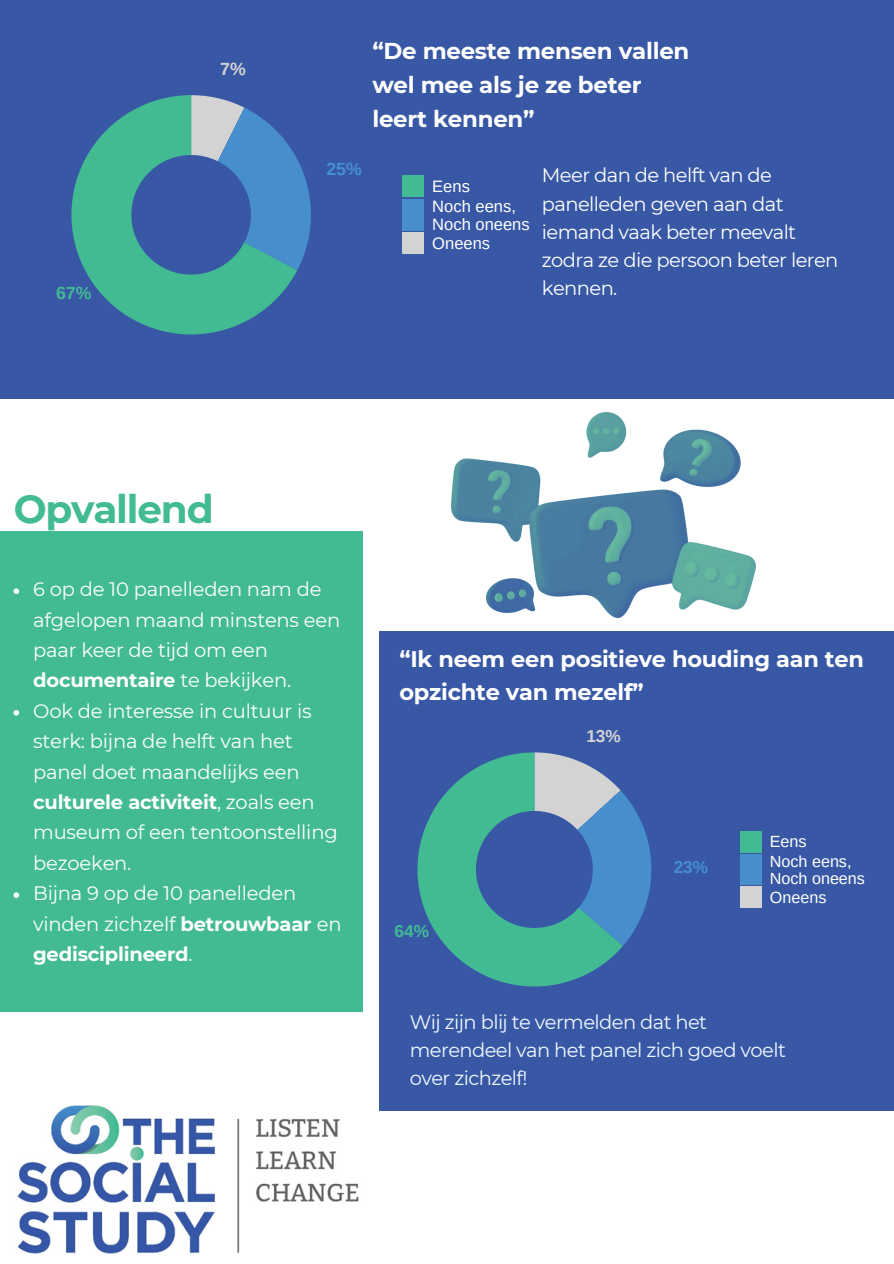
<style>
.page{position:relative;width:894px;height:1264px;background:#fff}
.page>*{position:absolute;margin:0;border:0;box-sizing:border-box;transform-origin:0 0}
.t1{font:700 39px "Montserrat";letter-spacing:-.03em;color:#42bb93}
.t2{font:700 22.95px/33.8px "Montserrat";letter-spacing:-.01em;color:#fff}
.t3{font:700 22.5px/32.7px "Montserrat";letter-spacing:-.01em;color:#fff}
.t4{font:19.5px/30.3px "Montserrat";letter-spacing:-.01em;color:#fefefe}
.t5{font:19.5px/28.2px "Montserrat";letter-spacing:-.03em;color:#fff}
.t6{font:19.5px/28.2px "Montserrat";letter-spacing:-.03em;color:#eff8ff}
.t7{font:700 17.55px "Liberation Sans";color:#468ecc}
.t8{font:700 17.55px "Liberation Sans";color:#42bb93}
.t9{font:700 17.55px "Liberation Sans";color:#d3d3d3}
.t10{font:700 17.25px "Liberation Sans";color:#d3d3d3}
.t11{font:700 17.25px "Liberation Sans";color:#468ecc}
.t12{font:700 17.25px "Liberation Sans";color:#42bb93}
.t13{font:16.5px/19.5px "Liberation Sans";color:#fff}
.t14{font:16.2px/19.2px "Liberation Sans";color:#fff}
.s1{font-weight:700}
</style>
<div class="page">
<div style="left:0;top:0;width:893px;height:399px;background:#3858a6"></div>
<div style="left:379px;top:631px;width:514px;height:480px;background:#3858a6"></div>
<img style="left:17px;top:1105px;width:342px;height:148px">
<div style="left:0;top:532px;width:362px;height:479px;background:#42bb93"></div>
<img style="left:451px;top:412px;width:303px;height:205px">
<svg style="left:297px;top:159px;width:14px;height:111px"></svg>
<svg style="left:71px;top:95px;width:226px;height:239px"></svg>
<div style="left:402px;top:175px;width:21px;height:22px;background:#42bb93"></div>
<div style="left:402px;top:199px;width:21px;height:31px;background:#468ecc"></div>
<div style="left:402px;top:232px;width:21px;height:22px;background:#d3d3d3"></div>
<svg style="left:622px;top:792px;width:29px;height:153px"></svg>
<svg style="left:417px;top:752px;width:205px;height:234px"></svg>
<div style="left:740px;top:831px;width:21px;height:21px;background:#42bb93"></div>
<div style="left:740px;top:854px;width:21px;height:30px;background:#468ecc"></div>
<div style="left:740px;top:886px;width:21px;height:22px;background:#d3d3d3"></div>
<svg style="left:13px;top:588px;width:6px;height:6px"></svg>
<svg style="left:13px;top:710px;width:6px;height:5px"></svg>
<svg style="left:13px;top:892px;width:6px;height:6px"></svg>
<p class="t8" style="left:56px;top:283px;width:37px">67%</p>
<p class="t9" style="left:220px;top:60px;width:27px">7%</p>
<p class="t2" style="left:372px;top:34px;width:318px">“De meeste mensen vallen wel mee als je ze beter leert kennen”</p>
<p class="t7" style="left:326px;top:159px;width:37px">25%</p>
<p class="t13" style="left:432px;top:177px;width:85px">Eens<br>Noch eens,</p>
<p class="t13" style="left:432px;top:214px;width:99px">Noch oneens<br>Oneens</p>
<h1 class="t5" style="left:541px;top:161px;width:298px">Meer dan de helft van de panelleden geven aan dat iemand vaak beter meevalt zodra ze die persoon beter leren kennen.</h1>
<p class="t1" style="left:14px;top:485px;width:201px">Opvallend</p>
<p class="t4" style="left:33px;top:574px;width:308px">6 op de 10 panelleden nam de afgelopen maand minstens een paar keer de tijd om een <span class="s1">documentaire</span> te bekijken.</p>
<p class="t4" style="left:33px;top:695px;width:306px">Ook de interesse in cultuur is sterk: bijna de helft van het panel doet maandelijks een <span class="s1">culturele activiteit</span>, zoals een museum of een tentoonstelling bezoeken.</p>
<p class="t4" style="left:33px;top:878px;width:310px">Bijna 9 op de 10 panelleden vinden zichzelf <span class="s1">betrouwbaar</span> en <span class="s1">gedisciplineerd</span>.</p>
<h2 class="t3" style="left:399px;top:643px;width:466px">“Ik neem een positieve houding aan ten opzichte van mezelf”</h2>
<p class="t12" style="left:394px;top:920px;width:36px">64%</p>
<p class="t10" style="left:586px;top:726px;width:36px">13%</p>
<p class="t11" style="left:673px;top:857px;width:36px">23%</p>
<p class="t14" style="left:769px;top:832px;width:83px">Eens<br>Noch eens,</p>
<p class="t14" style="left:769px;top:868px;width:97px">Noch oneens<br>Oneens</p>
<p class="t6" style="left:410px;top:1007px;width:377px">Wij zijn blij te vermelden dat het merendeel van het panel zich goed voelt over zichzelf!</p>
</div>
